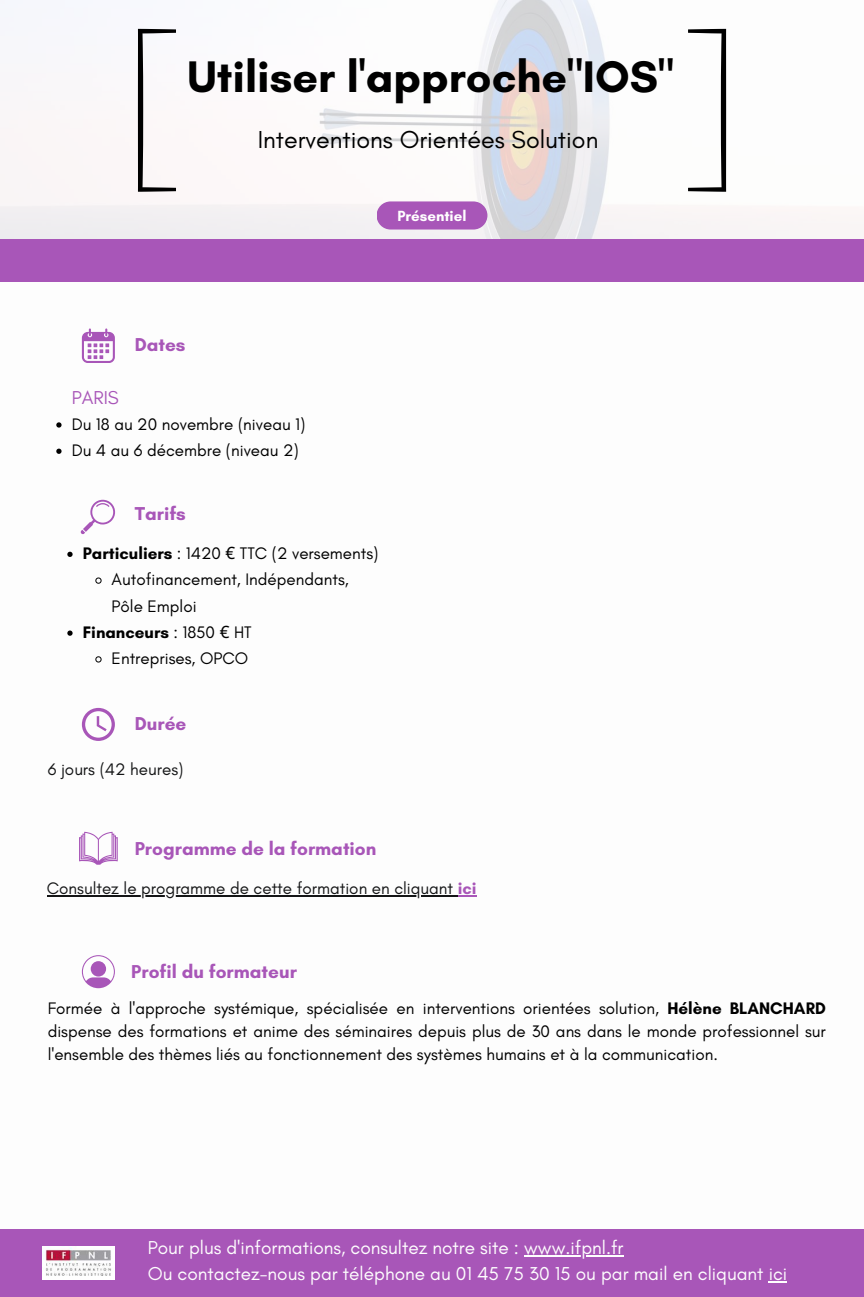
<style>
.page{position:relative;width:864px;height:1297px;background:#fff}
.page>*{position:absolute;margin:0;border:0;box-sizing:border-box;transform-origin:0 0}
.t1{font:700 45px "Glacial Indifference";color:#000}
.t2{font:25px "Glacial Indifference";color:#000}
.t3{font:19px/26.2px "Glacial Indifference";color:#fefefe}
.t4{font:700 19px "Glacial Indifference";color:#a856b8}
.t5{font:19px "Glacial Indifference";color:#a856b8}
.t6{font:17px/23.2px "Glacial Indifference";color:#000;text-align:justify}
.t7{font:17px "Glacial Indifference";color:#141516}
.t8{font:700 17px "Glacial Indifference";color:#000}
.t9{font:700 15px "Glacial Indifference";color:#fff}
.s1{font-weight:700}
.s2{font-family:"Noto Sans"}
.s3{font-weight:400}
.s4{font-family:"Noto Sans";font-weight:400}
.s5{font-weight:700;color:#a856b8}
</style>
<div class="page">
<div style="left:0;top:1229px;width:864px;height:67px;background:#a856b8"></div>
<img style="left:1px;top:0;width:815px;height:239px">
<div style="left:0;top:239px;width:864px;height:43px;background:#a856b8"></div>
<img style="left:43px;top:1246px;width:71px;height:33px">
<div style="left:377px;top:201px;width:110px;height:28px;background:#a856b8;border-radius:14px"></div>
<svg style="left:138px;top:29px;width:38px;height:163px"></svg>
<svg style="left:688px;top:29px;width:38px;height:163px"></svg>
<hr style="left:47px;top:895px;width:411px;height:1px;background:#141516">
<svg style="left:458px;top:895px;width:19px;height:1px"></svg>
<hr style="left:524px;top:1254px;width:99px;height:2px;background:#fefefe">
<svg style="left:769px;top:1281px;width:18px;height:1px"></svg>
<svg style="left:82px;top:955px;width:33px;height:32px"></svg>
<svg style="left:56px;top:422px;width:6px;height:5px"></svg>
<svg style="left:56px;top:448px;width:6px;height:6px"></svg>
<svg style="left:67px;top:551px;width:6px;height:6px"></svg>
<svg style="left:95px;top:577px;width:7px;height:7px"></svg>
<svg style="left:67px;top:630px;width:6px;height:5px"></svg>
<svg style="left:95px;top:656px;width:7px;height:6px"></svg>
<svg style="left:82px;top:328px;width:33px;height:35px"></svg>
<svg style="left:81px;top:499px;width:35px;height:35px"></svg>
<svg style="left:82px;top:707px;width:33px;height:33px"></svg>
<svg style="left:79px;top:831px;width:39px;height:33px"></svg>
<h1 class="t1" style="left:187px;top:49px;width:488px">Utiliser l'approche"IOS"</h1>
<h2 class="t2" style="left:258px;top:124px;width:342px">Interventions Orientées Solution</h2>
<p class="t9" style="left:398px;top:207px;width:70px">Présentiel</p>
<p class="t5" style="left:72px;top:386px;width:49px">PARIS</p>
<p class="t4" style="left:135px;top:333px;width:52px">Dates</p>
<p class="t6" style="left:72px;top:410px;width:235px;line-height:26.2px">Du 18 au 20 novembre (niveau 1)<br>Du 4 au 6 décembre (niveau 2)</p>
<p class="t4" style="left:135px;top:502px;width:53px">Tarifs</p>
<p class="t6" style="left:83px;top:541px;width:297px"><span class="s1">Particuliers</span> : 1420 <span class="s2">€</span> TTC (2 versements)</p>
<p class="t6" style="left:112px;top:567px;width:239px">Autofinancement, Indépendants,</p>
<p class="t6" style="left:112px;top:594px;width:86px">Pôle Emploi</p>
<p class="t8" style="left:83px;top:621px;width:170px">Financeurs <span class="s3">: 1850</span> <span class="s4">€</span> <span class="s3">HT</span></p>
<p class="t6" style="left:112px;top:646px;width:138px">Entreprises, OPCO</p>
<p class="t4" style="left:135px;top:712px;width:53px">Durée</p>
<p class="t7" style="left:48px;top:758px;width:137px">6 jours (42 heures)</p>
<p class="t4" style="left:135px;top:836px;width:243px">Programme de la formation</p>
<p class="t7" style="left:47px;top:877px;width:431px">Consultez le programme de cette formation en cliquant <span class="s5">ici</span></p>
<p class="t4" style="left:131px;top:959px;width:167px">Profil du formateur</p>
<p class="t6" style="left:48px;top:995px;width:780px">Formée à l'approche systémique, spécialisée en interventions orientées solution, <span class="s1">Hélène BLANCHARD </span>dispense des formations et anime des séminaires depuis plus de 30 ans dans le monde professionnel sur l'ensemble des thèmes liés au fonctionnement des systèmes humains et à la communication.</p>
<p class="t3" style="left:148px;top:1233px;width:641px">Pour plus d'informations, consultez notre site : www.ifpnl.fr<br>Ou contactez-nous par téléphone au 01 45 75 30 15 ou par mail en cliquant ici</p>
</div>
